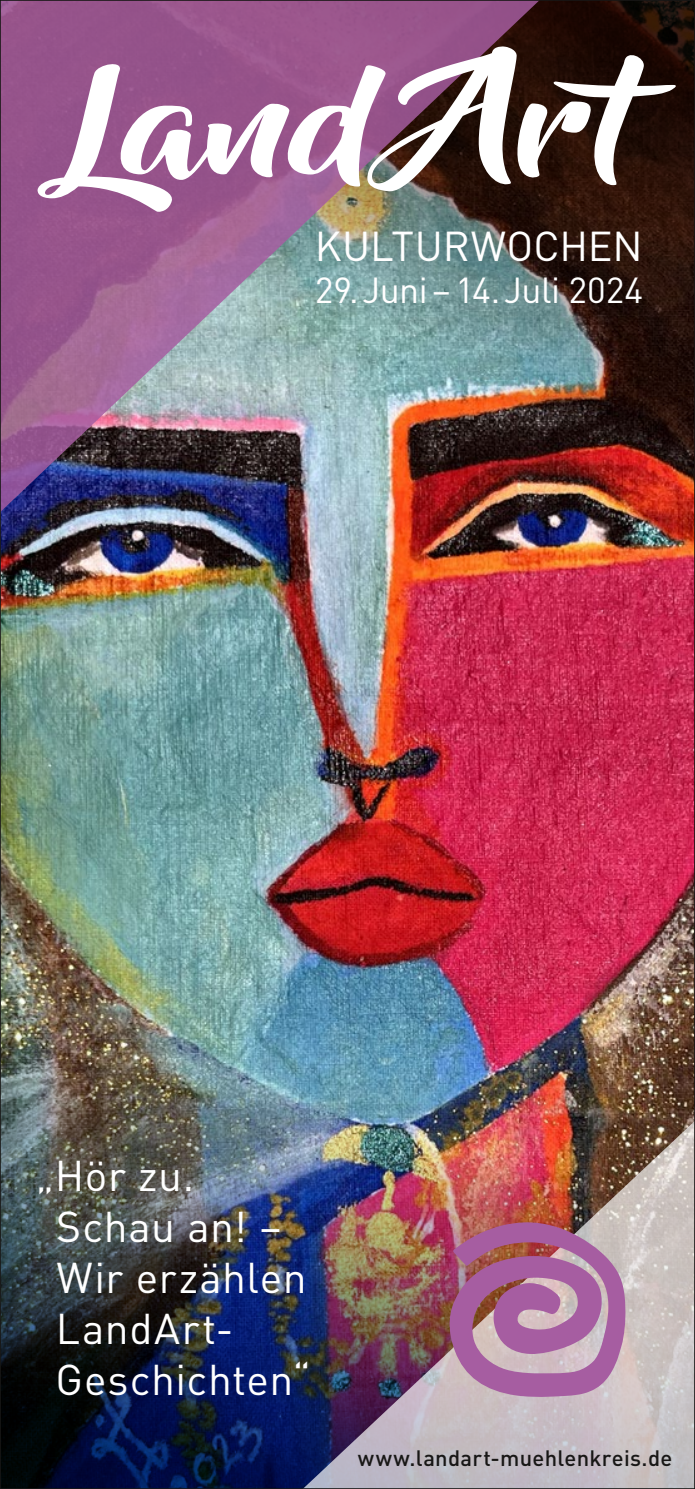
<style>
.page{position:relative;width:695px;height:1489px;background:#fff}
.page>*{position:absolute;margin:0;border:0;box-sizing:border-box;transform-origin:0 0}
.t1{font:42.5px/51px "DIN Pro";letter-spacing:.015em;color:#fff}
.t2{font:41.25px "DIN Pro";color:#fff}
.t3{font:35.75px "DIN Pro";letter-spacing:-.02em;color:#fff}
.t4{font:500 22px "DIN Pro";letter-spacing:.015em;color:#181716}
</style>
<div class="page">
<img style="left:2px;top:522px;width:690px;height:430px">
<img style="left:2px;top:952px;width:690px;height:534px">
<img style="left:562px;top:2px;width:130px;height:520px">
<img style="left:2px;top:2px;width:560px;height:530px">
<svg style="left:37px;top:46px;width:641px;height:166px"></svg>
<img style="left:280px;top:1100px;width:412px;height:386px">
<svg style="left:449px;top:1221px;width:177px;height:175px;background:#b27aa0"></svg>
<p class="t2" style="left:315px;top:218px;width:329px">KULTURWOCHEN</p>
<p class="t3" style="left:314px;top:265px;width:330px">29.Juni–14.Juli 2024</p>
<p class="t1" style="left:56px;top:1147px;width:257px;text-indent:-20px">„Hör zu.<br>Schau an! –<br>Wir erzählen<br>LandArt-<br>Geschichten“</p>
<p class="t4" style="left:358px;top:1442px;width:316px">www.landart-muehlenkreis.de</p>
</div>
